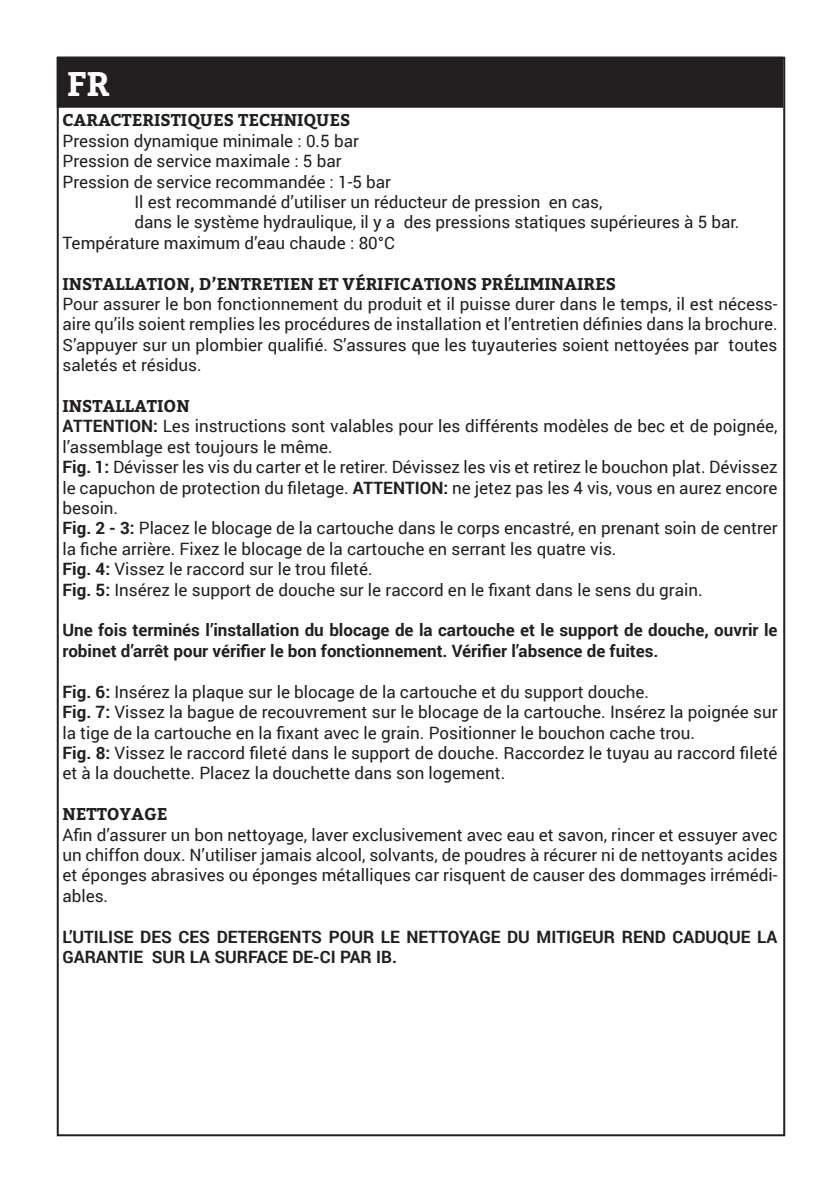
<style>
.page{position:relative;width:840px;height:1191px;background:#fff}
.page>*{position:absolute;margin:0;border:0;box-sizing:border-box;transform-origin:0 0}
.t1{font:700 34px "Bitter";color:#fff}
.t2{font:17px/20.4px "Roboto";color:#231f20}
.t3{font:700 17px/20.4px "Roboto";color:#231f20}
.t4{font:700 17px "Bitter";color:#231f20}
.s1{font-weight:700}
</style>
<div class="page">
<div style="left:58px;top:58px;width:723px;height:49px;background:#231f20"></div>
<div style="left:57px;top:57px;width:725px;height:51px;border:2px solid #231f20"></div>
<p class="t1" style="left:67px;top:63px;width:44px">FR</p>
<p class="t4" style="left:62px;top:110px;width:289px">CARACTERISTIQUES TECHNIQUES</p>
<p class="t2" style="left:62px;top:130px;width:298px">Pression dynamique minimale : 0.5 bar</p>
<p class="t2" style="left:62px;top:150px;width:280px">Pression de service maximale : 5 bar</p>
<p class="t2" style="left:62px;top:171px;width:330px">Pression de service recommandée : 1-5 bar</p>
<p class="t2" style="left:134px;top:191px;width:469px">Il est recommandé d’utiliser un réducteur de pression en cas,</p>
<p class="t2" style="left:134px;top:211px;width:606px">dans le système hydraulique, il y a des pressions statiques supérieures à 5 bar.</p>
<p class="t2" style="left:62px;top:232px;width:334px">Température maximum d’eau chaude : 80°C</p>
<p class="t4" style="left:62px;top:273px;width:555px">INSTALLATION, D’ENTRETIEN ET VÉRIFICATIONS PRÉLIMINAIRES</p>
<p class="t2" style="left:62px;top:293px;width:716px;text-align:justify">Pour assurer le bon fonctionnement du produit et il puisse durer dans le temps, il est nécess&shy;aire qu’ils soient remplies les procédures de installation et l’entretien définies dans la brochure.<br>S’appuyer sur un plombier qualifié. S’assures que les tuyauteries soient nettoyées par toutes saletés et résidus.</p>
<p class="t4" style="left:62px;top:396px;width:129px">INSTALLATION</p>
<p class="t2" style="left:62px;top:415px;width:716px"><span class="s1">ATTENTION:</span> Les instructions sont valables pour les différents modèles de bec et de poignée, l’assemblage est toujours le même.</p>
<p class="t2" style="left:62px;top:456px;width:716px;text-align:justify"><span class="s1">Fig. 1:</span> Dévisser les vis du carter et le retirer. Dévissez les vis et retirez le bouchon plat. Dévissez le capuchon de protection du filetage. <span class="s1">ATTENTION:</span> ne jetez pas les 4 vis, vous en aurez encore besoin.</p>
<p class="t2" style="left:62px;top:517px;width:716px"><span class="s1">Fig. 2 - 3:</span> Placez le blocage de la cartouche dans le corps encastré, en prenant soin de centrer la fiche arrière. Fixez le blocage de la cartouche en serrant les quatre vis.</p>
<p class="t2" style="left:62px;top:558px;width:311px"><span class="s1">Fig. 4:</span> Vissez le raccord sur le trou fileté.</p>
<p class="t2" style="left:62px;top:579px;width:641px"><span class="s1">Fig. 5:</span> Insérez le support de douche sur le raccord en le fixant dans le sens du grain.</p>
<p class="t3" style="left:62px;top:619px;width:716px">Une fois terminés l’installation du blocage de la cartouche et le support de douche, ouvrir le robinet d’arrêt pour vérifier le bon fonctionnement. Vérifier l’absence de fuites.</p>
<p class="t2" style="left:62px;top:681px;width:587px"><span class="s1">Fig. 6:</span> Insérez la plaque sur le blocage de la cartouche et du support douche.</p>
<p class="t2" style="left:62px;top:701px;width:716px"><span class="s1">Fig. 7:</span> Vissez la bague de recouvrement sur le blocage de la cartouche. Insérez la poignée sur la tige de la cartouche en la fixant avec le grain. Positionner le bouchon cache trou.</p>
<p class="t2" style="left:62px;top:742px;width:716px"><span class="s1">Fig. 8:</span> Vissez le raccord fileté dans le support de douche. Raccordez le tuyau au raccord fileté et à la douchette. Placez la douchette dans son logement.</p>
<p class="t4" style="left:62px;top:804px;width:106px">NETTOYAGE</p>
<p class="t2" style="left:62px;top:823px;width:716px;text-align:justify">Afin d’assurer un bon nettoyage, laver exclusivement avec eau et savon, rincer et essuyer avec un chiffon doux. N’utiliser jamais alcool, solvants, de poudres à récurer ni de nettoyants acides et éponges abrasives ou éponges métalliques car risquent de causer des dommages irrémédi&shy;ables.</p>
<p class="t3" style="left:62px;top:925px;width:716px">L’UTILISE DES CES DETERGENTS POUR LE NETTOYAGE DU MITIGEUR REND CADUQUE LA<br>GARANTIE SUR LA SURFACE DE-CI PAR IB.</p>
</div>
